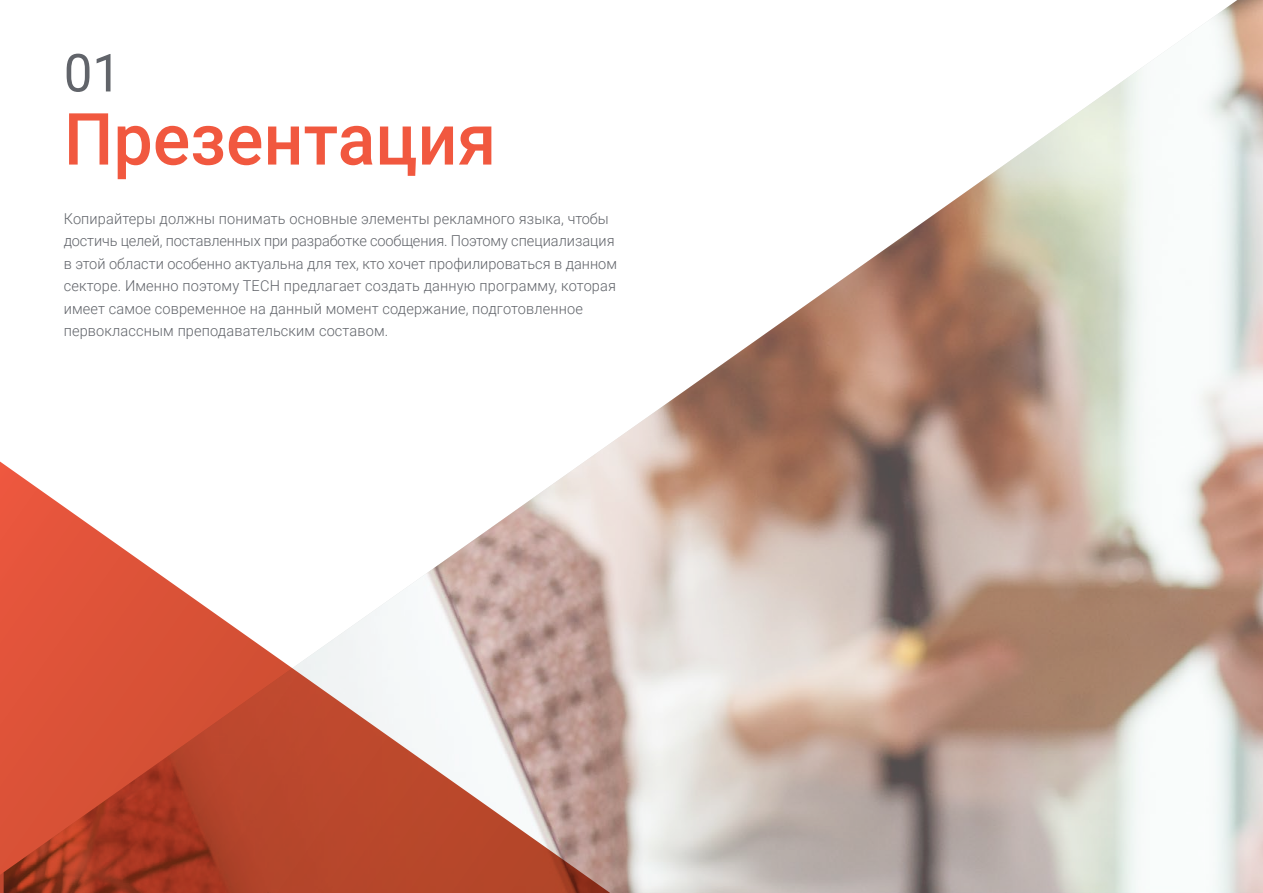
<style>
.page{position:relative;width:1263px;height:893px;background:#fff}
.page>*{position:absolute;margin:0;border:0;box-sizing:border-box;transform-origin:0 0}
.t1{font:500 72px "Roboto";color:#f1583f}
.t2{font:52.5px "Roboto";color:#61646a}
.t3{font:300 15px/22.5px "Roboto";letter-spacing:.01em;color:#61646a}
</style>
<div class="page">
<img style="left:607px;top:0;width:656px;height:893px">
<svg style="left:0;top:446px;width:640px;height:447px"></svg>
<h2 class="t2" style="left:64px;top:36px;width:59px">01</h2>
<h1 class="t1" style="left:64px;top:89px;width:434px">Презентация</h1>
<p class="t3" style="left:64px;top:207px;width:555px">Копирайтеры должны понимать основные элементы рекламного языка, чтобы достичь целей, поставленных при разработке сообщения. Поэтому специализация в этой области особенно актуальна для тех, кто хочет профилироваться в данном секторе. Именно поэтому TECH предлагает создать данную программу, которая имеет самое современное на данный момент содержание, подготовленное первоклассным преподавательским составом.</p>
</div>
